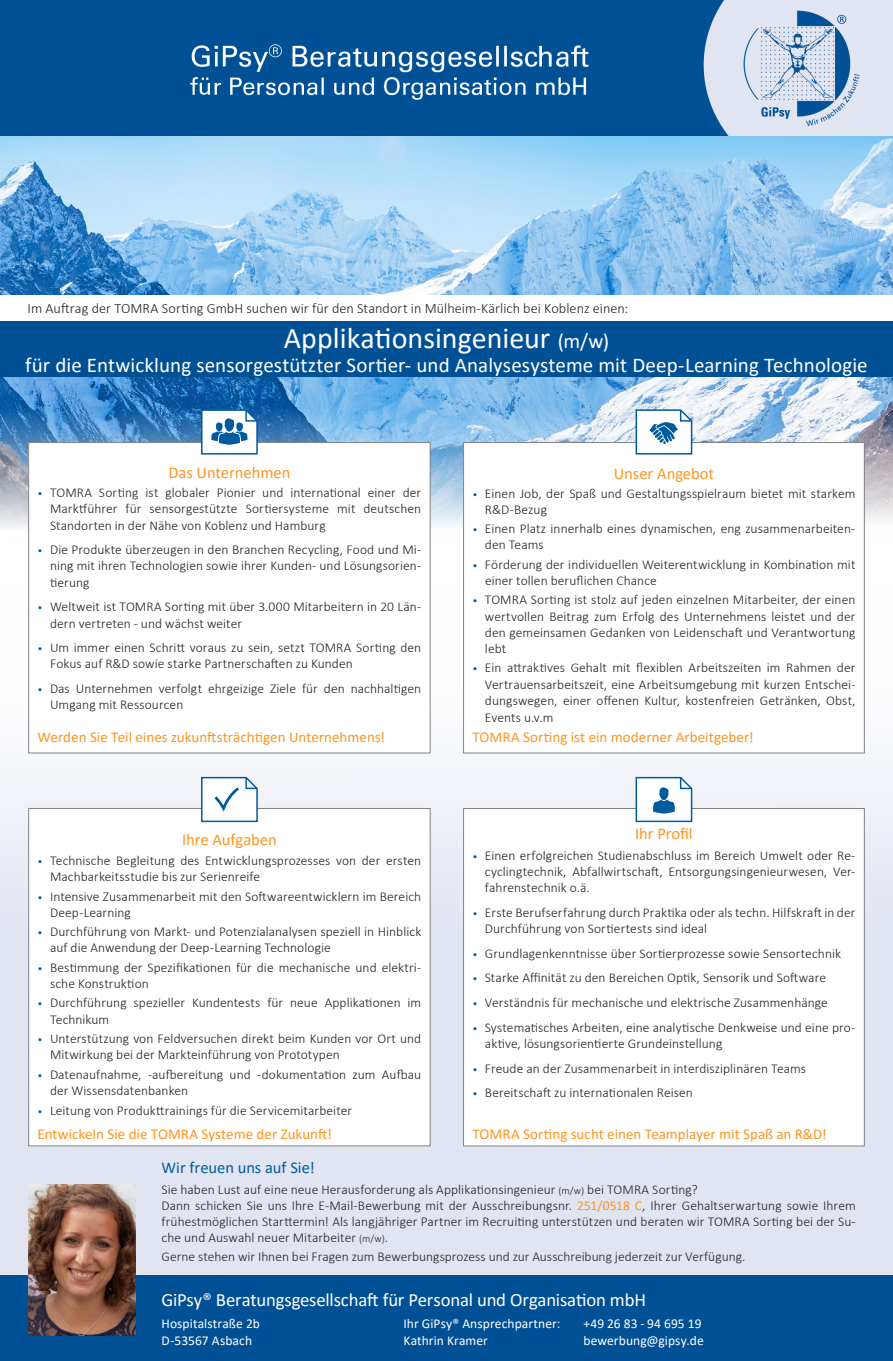
<style>
.page{position:relative;width:893px;height:1361px;background:#fff}
.page>*{position:absolute;margin:0;border:0;box-sizing:border-box;transform-origin:0 0}
.t1{font:30px "Calibri";color:#fff}
.t2{font:21px "Calibri";letter-spacing:.005em;color:#fff}
.t3{font:18.75px "Calibri";letter-spacing:-.01em;color:#fff}
.t4{font:16.5px "Calibri";letter-spacing:-.005em;color:#ff941e}
.t5{font:16.5px "Calibri";color:#005b9e}
.t6{font:15px "Calibri";color:#ff941e}
.t7{font:300 14.25px "Calibri";letter-spacing:.005em;color:#231f20}
.t8{font:300 13.5px/16.2px "Calibri";letter-spacing:.005em;color:#231f20}
.t9{font:13.5px "Calibri";letter-spacing:.005em;color:#fff}
.s1{font-size:21px}
.s2{font-size:10.5px;color:#005b9e}
.s3{font-size:10.5px}
.s4{font-weight:400;color:#ff941e}
</style>
<div class="page">
<img style="left:0;top:0;width:893px;height:528px">
<svg style="left:0;top:753px;width:893px;height:522px;fill:#e1e5f2"></svg>
<div style="left:464px;top:808px;width:400px;height:338px;background:#fff"></div>
<div style="left:463px;top:808px;width:402px;height:338px;border:1px solid #808285"></div>
<svg style="left:635px;top:775px;width:58px;height:48px"></svg>
<div style="left:29px;top:808px;width:401px;height:338px;background:#fff"></div>
<div style="left:28px;top:808px;width:403px;height:338px;border:1px solid #808285"></div>
<svg style="left:200px;top:775px;width:59px;height:48px"></svg>
<div style="left:0;top:321px;width:893px;height:56px;background:#005095"></div>
<div style="left:0;top:295px;width:893px;height:26px;background:#fff"></div>
<div style="left:29px;top:442px;width:401px;height:311px;background:#fff"></div>
<div style="left:28px;top:442px;width:403px;height:311px;border:1px solid #808285"></div>
<svg style="left:200px;top:408px;width:59px;height:47px"></svg>
<div style="left:464px;top:442px;width:400px;height:311px;background:#fff"></div>
<div style="left:463px;top:442px;width:402px;height:311px;border:1px solid #808285"></div>
<svg style="left:635px;top:408px;width:58px;height:47px"></svg>
<div style="left:0;top:1275px;width:893px;height:86px;background:#005095"></div>
<img style="left:28px;top:1185px;width:107px;height:150px">
<p class="t7" style="left:28px;top:299px;width:602px">Im Auftrag der TOMRA Sorting GmbH suchen wir für den Standort in Mülheim-Kärlich bei Koblenz einen:</p>
<h1 class="t1" style="left:284px;top:317px;width:327px">Applikationsingenieur <span class="s1">(m/w)</span></h1>
<h2 class="t2" style="left:25px;top:350px;width:844px">für die Entwicklung sensorgestützter Sortier- und Analysesysteme mit Deep-Learning Technologie</h2>
<p class="t4" style="left:168px;top:461px;width:123px">Das Unternehmen</p>
<p class="t8" style="left:50px;top:484px;width:373px;text-align:justify;text-indent:-12px"><span class="s2">•</span> TOMRA Sorting ist globaler Pionier und international einer der Marktführer für sensorgestützte Sortiersysteme mit deutschen Standorten in der Nähe von Koblenz und Hamburg</p>
<p class="t8" style="left:50px;top:541px;width:373px;text-align:justify;text-indent:-13px"><span class="s2">•</span> Die Produkte überzeugen in den Branchen Recycling, Food und Mi&shy;ning mit ihren Technologien sowie ihrer Kunden- und Lösungsorien&shy;tierung</p>
<p class="t8" style="left:50px;top:598px;width:373px;text-indent:-12px"><span class="s2">•</span> Weltweit ist TOMRA Sorting mit über 3.000 Mitarbeitern in 20 Län&shy;dern vertreten - und wächst weiter</p>
<p class="t8" style="left:50px;top:639px;width:373px;text-indent:-13px"><span class="s2">•</span> Um immer einen Schritt voraus zu sein, setzt TOMRA Sorting den<br>Fokus auf R&amp;D sowie starke Partnerschaften zu Kunden</p>
<p class="t8" style="left:50px;top:680px;width:373px;text-indent:-12px"><span class="s2">•</span> Das Unternehmen verfolgt ehrgeizige Ziele für den nachhaltigen<br>Umgang mit Ressourcen</p>
<p class="t6" style="left:38px;top:726px;width:349px">Werden Sie Teil eines zukunftsträchtigen Unternehmens!</p>
<p class="t4" style="left:182px;top:827px;width:96px">Ihre Aufgaben</p>
<p class="t8" style="left:50px;top:852px;width:373px;text-indent:-12px"><span class="s2">•</span> Technische Begleitung des Entwicklungsprozesses von der ersten<br>Machbarkeitsstudie bis zur Serienreife</p>
<p class="t8" style="left:50px;top:888px;width:373px;text-indent:-13px"><span class="s2">•</span> Intensive Zusammenarbeit mit den Softwareentwicklern im Bereich<br>Deep-Learning</p>
<p class="t8" style="left:50px;top:923px;width:373px;text-indent:-12px"><span class="s2">•</span> Durchführung von Markt- und Potenzialanalysen speziell in Hinblick auf die Anwendung der Deep-Learning Technologie</p>
<p class="t8" style="left:50px;top:959px;width:373px;text-indent:-12px"><span class="s2">•</span> Bestimmung der Spezifikationen für die mechanische und elektri&shy;sche Konstruktion</p>
<p class="t8" style="left:50px;top:995px;width:373px;text-indent:-13px"><span class="s2">•</span> Durchführung spezieller Kundentests für neue Applikationen im<br>Technikum</p>
<p class="t8" style="left:50px;top:1030px;width:373px;text-indent:-12px"><span class="s2">•</span> Unterstützung von Feldversuchen direkt beim Kunden vor Ort und<br>Mitwirkung bei der Markteinführung von Prototypen</p>
<p class="t8" style="left:50px;top:1066px;width:373px;text-indent:-12px"><span class="s2">•</span> Datenaufnahme, -aufbereitung und -dokumentation zum Aufbau der Wissensdatenbanken</p>
<p class="t8" style="left:38px;top:1102px;width:316px"><span class="s2">•</span> Leitung von Produkttrainings für die Servicemitarbeiter</p>
<p class="t6" style="left:38px;top:1123px;width:296px">Entwickeln Sie die TOMRA Systeme der Zukunft!</p>
<p class="t4" style="left:614px;top:462px;width:102px">Unser Angebot</p>
<p class="t8" style="left:485px;top:485px;width:372px;text-indent:-12px"><span class="s2">•</span> Einen Job, der Spaß und Gestaltungsspielraum bietet mit starkem<br>R&amp;D-Bezug</p>
<p class="t8" style="left:485px;top:520px;width:372px;text-indent:-12px"><span class="s2">•</span> Einen Platz innerhalb eines dynamischen, eng zusammenarbeiten&shy;den Teams</p>
<p class="t8" style="left:485px;top:556px;width:372px;text-indent:-13px"><span class="s2">•</span> Förderung der individuellen Weiterentwicklung in Kombination mit einer tollen beruflichen Chance</p>
<p class="t8" style="left:485px;top:592px;width:372px;text-align:justify;text-indent:-12px"><span class="s2">•</span> TOMRA Sorting ist stolz auf jeden einzelnen Mitarbeiter, der einen wertvollen Beitrag zum Erfolg des Unternehmens leistet und der den gemeinsamen Gedanken von Leidenschaft und Verantwortung lebt</p>
<p class="t8" style="left:485px;top:659px;width:372px;text-align:justify;text-indent:-13px"><span class="s2">•</span> Ein attraktives Gehalt mit flexiblen Arbeitszeiten im Rahmen der Vertrauensarbeitszeit, eine Arbeitsumgebung mit kurzen Entschei&shy;dungswegen, einer offenen Kultur, kostenfreien Getränken, Obst, Events u.v.m</p>
<p class="t6" style="left:472px;top:726px;width:283px">TOMRA Sorting ist ein moderner Arbeitgeber!</p>
<p class="t4" style="left:635px;top:822px;width:59px">Ihr Profil</p>
<p class="t8" style="left:485px;top:847px;width:372px;text-align:justify;text-indent:-12px"><span class="s2">•</span> Einen erfolgreichen Studienabschluss im Bereich Umwelt oder Re&shy;cyclingtechnik, Abfallwirtschaft, Entsorgungsingenieurwesen, Ver&shy;fahrenstechnik o.ä.</p>
<p class="t8" style="left:485px;top:904px;width:372px;text-indent:-12px"><span class="s2">•</span> Erste Berufserfahrung durch Praktika oder als techn. Hilfskraft in der<br>Durchführung von Sortiertests sind ideal</p>
<p class="t8" style="left:472px;top:945px;width:370px"><span class="s2">•</span> Grundlagenkenntnisse über Sortierprozesse sowie Sensortechnik</p>
<p class="t8" style="left:472px;top:969px;width:355px"><span class="s2">•</span> Starke Affinität zu den Bereichen Optik, Sensorik und Software</p>
<p class="t8" style="left:472px;top:994px;width:357px"><span class="s2">•</span> Verständnis für mechanische und elektrische Zusammenhänge</p>
<p class="t8" style="left:485px;top:1019px;width:372px;text-indent:-13px"><span class="s2">•</span> Systematisches Arbeiten, eine analytische Denkweise und eine pro&shy;aktive, lösungsorientierte Grundeinstellung</p>
<p class="t8" style="left:472px;top:1060px;width:335px"><span class="s2">•</span> Freude an der Zusammenarbeit in interdisziplinären Teams</p>
<p class="t8" style="left:472px;top:1084px;width:222px"><span class="s2">•</span> Bereitschaft zu internationalen Reisen</p>
<p class="t6" style="left:472px;top:1124px;width:356px">TOMRA Sorting sucht einen Teamplayer mit Spaß an R&amp;D!</p>
<p class="t5" style="left:162px;top:1156px;width:155px">Wir freuen uns auf Sie!</p>
<p class="t8" style="left:162px;top:1181px;width:696px">Sie haben Lust auf eine neue Herausforderung als Applikationsingenieur <span class="s3">(m/w)</span> bei TOMRA Sorting?<br>Dann schicken Sie uns Ihre E-Mail-Bewerbung mit der Ausschreibungsnr. <span class="s4">251/0518 C</span>, Ihrer Gehaltserwartung sowie Ihrem frühestmöglichen Starttermin! Als langjähriger Partner im Recruiting unterstützen und beraten wir TOMRA Sorting bei der Su&shy;che und Auswahl neuer Mitarbeiter <span class="s3">(m/w)</span>.</p>
<p class="t8" style="left:162px;top:1248px;width:585px">Gerne stehen wir Ihnen bei Fragen zum Bewerbungsprozess und zur Ausschreibung jederzeit zur Verfügung.</p>
<h3 class="t3" style="left:162px;top:1286px;width:486px">GiPsy® Beratungsgesellschaft für Personal und Organisation mbH</h3>
<p class="t9" style="left:162px;top:1314px;width:100px">Hospitalstraße 2b</p>
<p class="t9" style="left:403px;top:1314px;width:159px">Ihr GiPsy® Ansprechpartner:</p>
<p class="t9" style="left:583px;top:1314px;width:120px">+49 26 83 - 94 695 19</p>
<p class="t9" style="left:162px;top:1330px;width:92px">D-53567 Asbach</p>
<p class="t9" style="left:403px;top:1330px;width:86px">Kathrin Kramer</p>
<p class="t9" style="left:583px;top:1330px;width:122px">bewerbung@gipsy.de</p>
</div>
